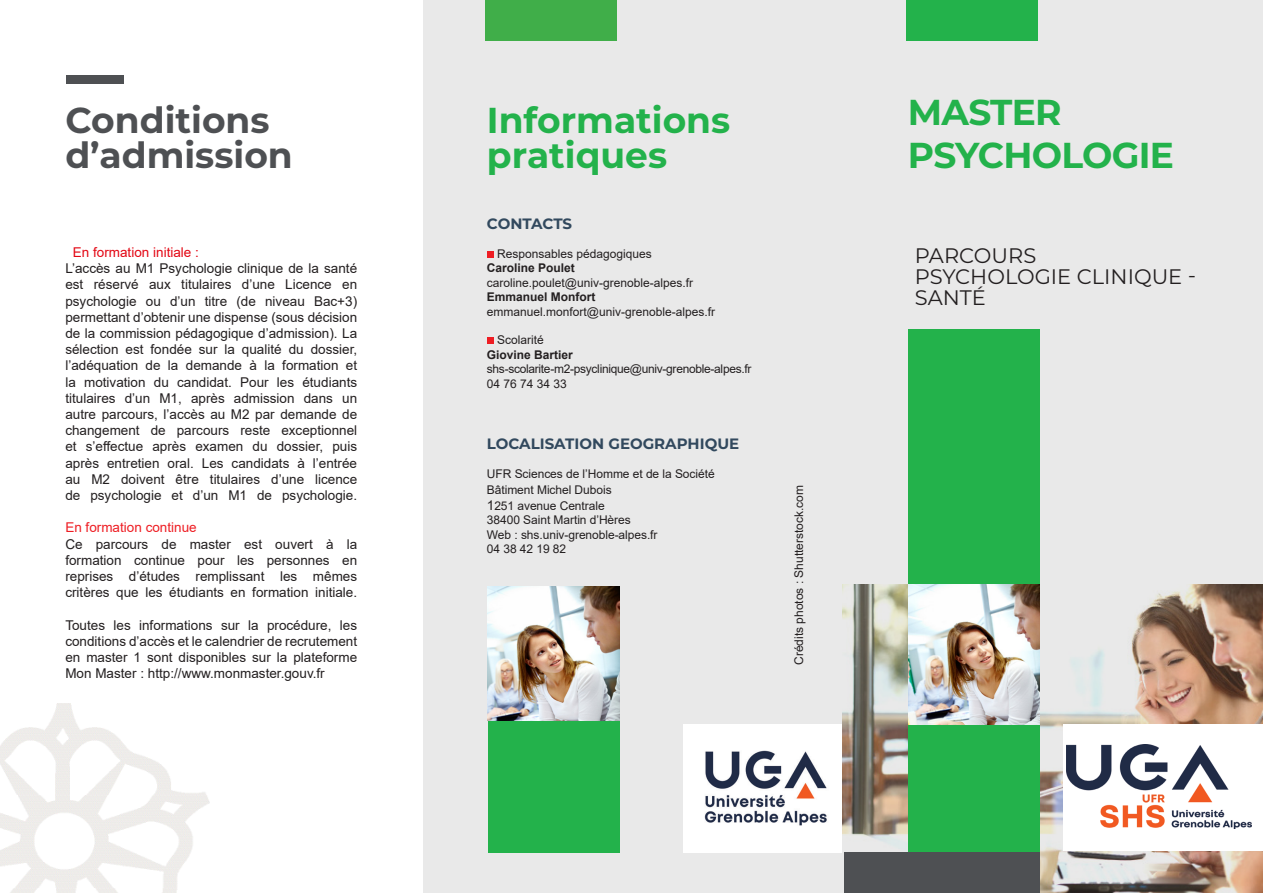
<style>
.page{position:relative;width:1263px;height:893px;background:#fff}
.page>*{position:absolute;margin:0;border:0;box-sizing:border-box;transform-origin:0 0}
.t1{font:700 36px "Montserrat";letter-spacing:-.005em;color:#23b24b}
.t2{font:700 36px/35.4px "Montserrat";color:#4e5053}
.t3{font:21px/21px "Montserrat";color:#231f20}
.t4{font:700 15px "Montserrat";color:#32495e}
.t5{font:13.5px/16.2px "Arial";color:#231f20;text-align:justify}
.t6{font:13.5px "Arial";color:#e30613}
.t7{font:13.5px "Arial";color:#ee1d23}
.t8{font:12px "Arial";letter-spacing:-.005em;color:#231f20}
.t9{font:12px "Arial";letter-spacing:-.025em;color:#231f20}
.t10{font:700 12px "Arial";color:#231f20}
.s1{font-size:13.5px}
</style>
<div class="page">
<img style="left:0;top:703px;width:210px;height:190px">
<svg style="left:842px;top:0;width:421px;height:893px;background:#dedbd8"></svg>
<div style="left:423px;top:0;width:419px;height:893px;background:#e9e9e9"></div>
<div style="left:906px;top:0;width:131px;height:40px;background:#23b24b"></div>
<div style="left:485px;top:0;width:132px;height:40px;background:#40ae49"></div>
<div style="left:66px;top:75px;width:58px;height:9px;background:#4e5053"></div>
<div style="left:487px;top:251px;width:7px;height:7px;background:#ee1d23"></div>
<div style="left:487px;top:338px;width:7px;height:6px;background:#ee1d23"></div>
<div style="left:908px;top:330px;width:132px;height:255px;background:#23b24b"></div>
<div style="left:908px;top:719px;width:132px;height:134px;background:#23b24b"></div>
<div style="left:488px;top:721px;width:132px;height:132px;background:#23b24b"></div>
<div style="left:1063px;top:724px;width:200px;height:126px;background:#fff"></div>
<div style="left:683px;top:724px;width:159px;height:129px;background:#fff"></div>
<div style="left:845px;top:853px;width:195px;height:40px;background:#4e5053"></div>
<img style="left:488px;top:587px;width:131px;height:134px">
<img style="left:909px;top:585px;width:131px;height:139px">
<img style="left:704px;top:750px;width:123px;height:76px">
<img style="left:1067px;top:744px;width:185px;height:85px">
<p class="t2" style="left:65px;top:100px;width:229px">Conditions d’admission</p>
<p class="t6" style="left:73px;top:243px;width:128px">En formation initiale :</p>
<p class="t5" style="left:65px;top:260px;width:293px">L’accès au M1 Psychologie clinique de la santé est réservé aux titulaires d’une Licence en psychologie ou d’un titre (de niveau Bac+3) permettant d’obtenir une dispense (sous décision de la commission pédagogique d’admission). La sélection est fondée sur la qualité du dossier, l’adéquation de la demande à la formation et la motivation du candidat. Pour les étudiants titulaires d’un M1, après admission dans un autre parcours, l’accès au M2 par demande de changement de parcours reste exceptionnel et s’effectue après examen du dossier, puis après entretien oral. Les candidats à l’entrée au M2 doivent être titulaires d’une licence de psychologie et d’un M1 de psychologie.</p>
<p class="t7" style="left:65px;top:518px;width:133px">En formation continue</p>
<p class="t5" style="left:65px;top:536px;width:293px">Ce parcours de master est ouvert à la formation continue pour les personnes en reprises d’études remplissant les mêmes critères que les étudiants en formation initiale.</p>
<p class="t5" style="left:65px;top:617px;width:293px">Toutes les informations sur la procédure, les conditions d’accès et le calendrier de recrutement en master 1 sont disponibles sur la plateforme Mon Master : http://www.monmaster.gouv.fr</p>
<p class="t1" style="left:487px;top:94px;width:245px">Informations</p>
<p class="t1" style="left:487px;top:129px;width:182px">pratiques</p>
<p class="t4" style="left:487px;top:213px;width:87px">CONTACTS</p>
<p class="t8" style="left:497px;top:245px;width:156px">Responsables pédagogiques</p>
<p class="t10" style="left:487px;top:260px;width:90px">Caroline Poulet</p>
<p class="t8" style="left:487px;top:274px;width:208px">caroline.poulet@univ-grenoble-alpes.fr</p>
<p class="t10" style="left:487px;top:288px;width:110px">Emmanuel Monfort</p>
<p class="t8" style="left:487px;top:303px;width:230px">emmanuel.monfort@univ-grenoble-alpes.fr</p>
<p class="t8" style="left:497px;top:332px;width:48px">Scolarité</p>
<p class="t10" style="left:487px;top:346px;width:88px">Giovine Bartier</p>
<p class="t9" style="left:487px;top:361px;width:266px">shs-scolarite-m2-psyclinique@univ-grenoble-alpes.fr</p>
<p class="t8" style="left:487px;top:375px;width:82px">04 76 74 34 33</p>
<p class="t4" style="left:487px;top:433px;width:254px">LOCALISATION GEOGRAPHIQUE</p>
<p class="t8" style="left:487px;top:465px;width:229px">UFR Sciences de l’Homme et de la Société</p>
<p class="t8" style="left:487px;top:481px;width:126px">Bâtiment Michel Dubois</p>
<p class="t8" style="left:487px;top:497px;width:119px"><span class="s1">1</span>251 avenue Centrale</p>
<p class="t8" style="left:487px;top:512px;width:145px">38400 Saint Martin d’Hères</p>
<p class="t8" style="left:487px;top:526px;width:172px">Web : shs.univ-grenoble-alpes.fr</p>
<p class="t8" style="left:487px;top:541px;width:81px">04 38 42 19 82</p>
<p class="t8" style="left:791px;top:665px;width:182px;rotate:-90deg">Crédits photos : Shutterstock.com</p>
<p class="t1" style="left:908px;top:86px;width:155px">MASTER</p>
<p class="t1" style="left:908px;top:130px;width:268px">PSYCHOLOGIE</p>
<p class="t3" style="left:915px;top:245px;width:123px">PARCOURS</p>
<p class="t3" style="left:915px;top:266px;width:283px">PSYCHOLOGIE CLINIQUE -<br>SANTÉ</p>
</div>
